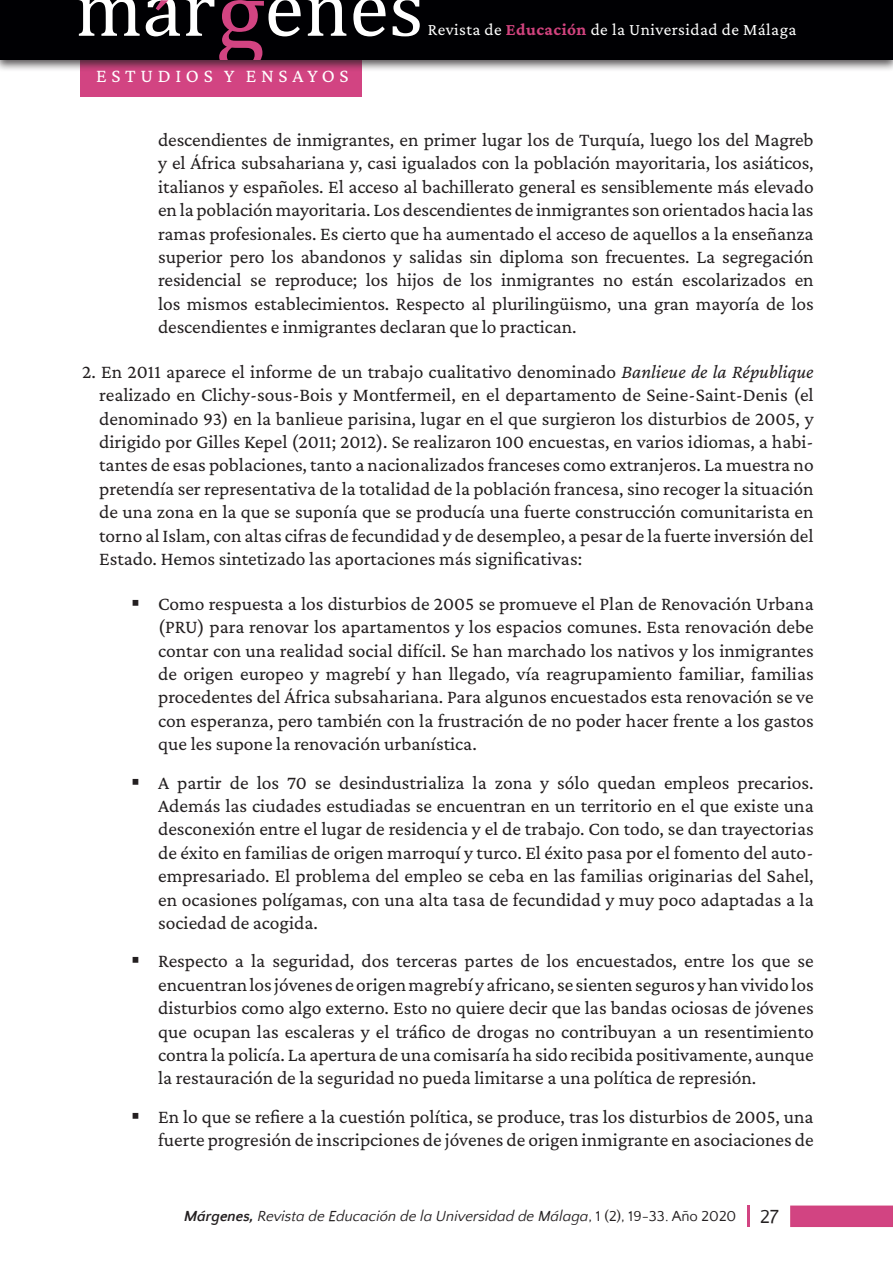
<style>
.page{position:relative;width:893px;height:1263px;background:#fff}
.page>*{position:absolute;margin:0;border:0;box-sizing:border-box;transform-origin:0 0}
.t1{font:19.5px/23.4px "Crimson Pro";color:#231f20;text-align:justify}
.t2{font:19.5px "Crimson Pro";letter-spacing:.24em;color:#fff}
.t3{font:17.25px "Crimson Pro";letter-spacing:.025em;color:#fff}
.t4{font:italic 15px "Quattrocento Sans";color:#231f20}
.s1{font-weight:700;color:#d1437e}
.s2{font-style:italic}
.s3{font-weight:700}
.s4{font-style:normal}
.s5{font-style:normal;font-size:19.5px}
</style>
<div class="page">
<div style="left:81px;top:55px;width:281px;height:42px;background:#d24482"></div>
<div style="left:0;top:0;width:893px;height:72px;background:#231f20;opacity:.75"></div>
<div style="left:0;top:0;width:893px;height:60px;background:#000003"></div>
<svg style="left:78px;top:0;width:62px;height:36px"></svg>
<svg style="left:307px;top:0;width:39px;height:36px"></svg>
<svg style="left:353px;top:0;width:33px;height:36px"></svg>
<svg style="left:393px;top:0;width:27px;height:36px"></svg>
<svg style="left:146px;top:0;width:155px;height:59px"></svg>
<hr style="left:747px;top:1205px;width:3px;height:22px;background:#d24482">
<div style="left:790px;top:1205px;width:103px;height:22px;background:#d24482;border:2px solid #d1437e"></div>
<p class="t2" style="left:96px;top:63px;width:254px">ESTUDIOS Y ENSAYOS</p>
<p class="t3" style="left:428px;top:18px;width:370px">Revista de <span class="s1">Educación</span> de la Universidad de Málaga</p>
<p class="t1" style="left:158px;top:128px;width:657px">descendientes de inmigrantes, en primer lugar los de Turquía, luego los del Magreb y el África subsahariana y, casi igualados con la población mayoritaria, los asiáticos, italianos y españoles. El acceso al bachillerato general es sensiblemente más elevado en la población mayoritaria. Los descendientes de inmigrantes son orientados hacia las ramas profesionales. Es cierto que ha aumentado el acceso de aquellos a la enseñanza superior pero los abandonos y salidas sin diploma son frecuentes. La segregación residencial se reproduce; los hijos de los inmigrantes no están escolarizados en los mismos establecimientos. Respecto al plurilingüismo, una gran mayoría de los descendientes e inmigrantes declaran que lo practican.</p>
<p class="t1" style="left:99px;top:359px;width:716px;text-indent:-17px">2. En 2011 aparece el informe de un trabajo cualitativo denominado <span class="s2">Banlieue de la République </span>realizado en Clichy-sous-Bois y Montfermeil, en el departamento de Seine-Saint-Denis (el denominado 93) en la banlieue parisina, lugar en el que surgieron los disturbios de 2005, y dirigido por Gilles Kepel (2011; 2012). Se realizaron 100 encuestas, en varios idiomas, a habi&shy;tantes de esas poblaciones, tanto a nacionalizados franceses como extranjeros. La muestra no pretendía ser representativa de la totalidad de la población francesa, sino recoger la situación de una zona en la que se suponía que se producía una fuerte construcción comunitarista en torno al Islam, con altas cifras de fecundidad y de desempleo, a pesar de la fuerte inversión del Estado. Hemos sintetizado las aportaciones más significativas:</p>
<p class="t1" style="left:158px;top:591px;width:657px;text-indent:-27px">▪ Como respuesta a los disturbios de 2005 se promueve el Plan de Renovación Urbana (PRU) para renovar los apartamentos y los espacios comunes. Esta renovación debe contar con una realidad social difícil. Se han marchado los nativos y los inmigrantes de origen europeo y magrebí y han llegado, vía reagrupamiento familiar, familias procedentes del África subsahariana. Para algunos encuestados esta renovación se ve con esperanza, pero también con la frustración de no poder hacer frente a los gastos que les supone la renovación urbanística.</p>
<p class="t1" style="left:158px;top:770px;width:657px;text-indent:-27px">▪ A partir de los 70 se desindustrializa la zona y sólo quedan empleos precarios.<br>Además las ciudades estudiadas se encuentran en un territorio en el que existe una desconexión entre el lugar de residencia y el de trabajo. Con todo, se dan trayectorias de éxito en familias de origen marroquí y turco. El éxito pasa por el fomento del auto&shy;empresariado. El problema del empleo se ceba en las familias originarias del Sahel, en ocasiones polígamas, con una alta tasa de fecundidad y muy poco adaptadas a la sociedad de acogida.</p>
<p class="t1" style="left:158px;top:949px;width:657px;text-indent:-27px">▪ Respecto a la seguridad, dos terceras partes de los encuestados, entre los que se encuentran los jóvenes de origen magrebí y africano, se sienten seguros y han vivido los disturbios como algo externo. Esto no quiere decir que las bandas ociosas de jóvenes que ocupan las escaleras y el tráfico de drogas no contribuyan a un resentimiento contra la policía. La apertura de una comisaría ha sido recibida positivamente, aunque la restauración de la seguridad no pueda limitarse a una política de represión.</p>
<p class="t1" style="left:131px;top:1104px;width:684px;text-align:right">▪ En lo que se refiere a la cuestión política, se produce, tras los disturbios de 2005, una fuerte progresión de inscripciones de jóvenes de origen inmigrante en asociaciones de</p>
<p class="t4" style="left:184px;top:1208px;width:596px"><span class="s3">Márgenes,</span> Revista de Educación de la Universidad de Málaga<span class="s4">, 1 (2), 19-33. Año 2020</span> <span class="s5">27</span></p>
</div>
